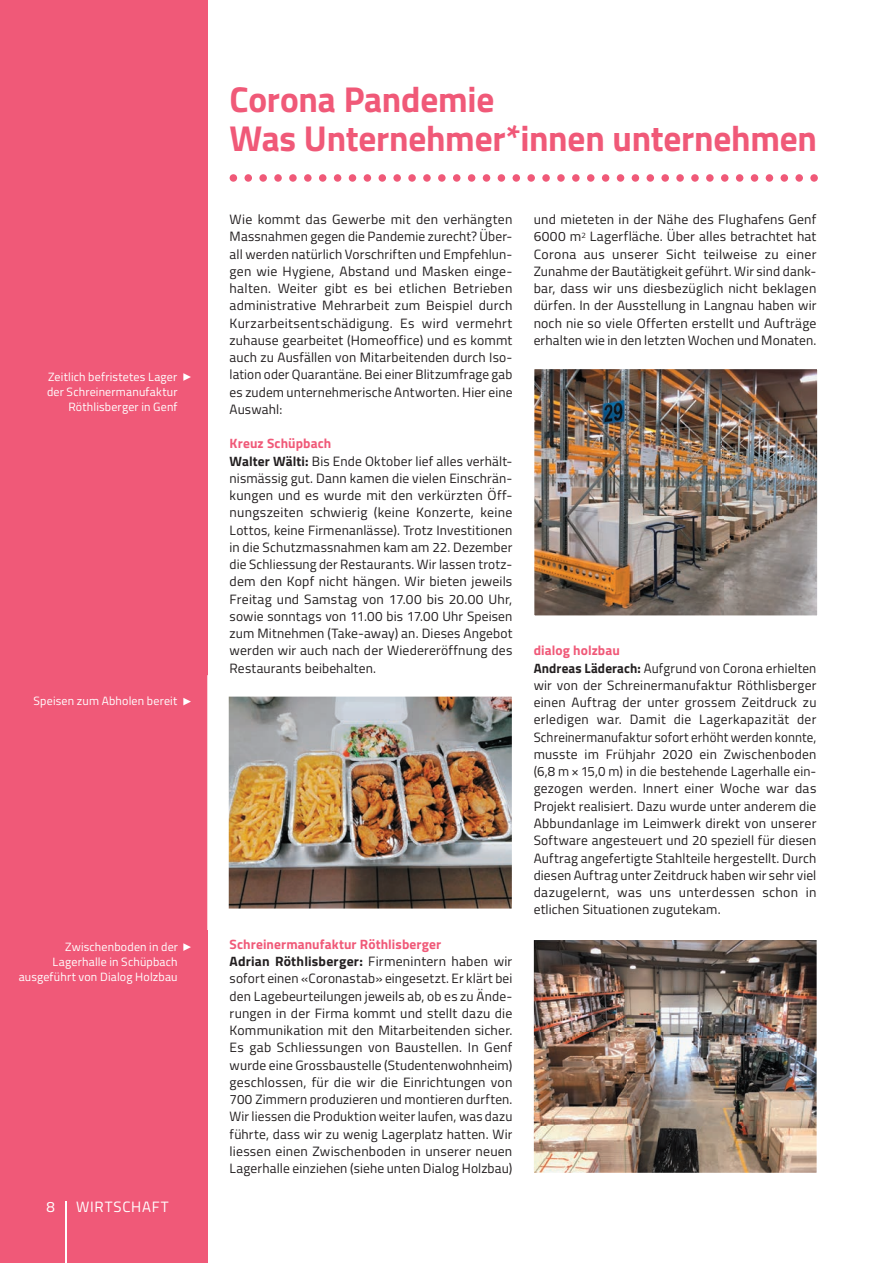
<style>
.page{position:relative;width:893px;height:1263px;background:#fff}
.page>*{position:absolute;margin:0;border:0;box-sizing:border-box;transform-origin:0 0}
.t1{font:700 36px/39px "Titillium";letter-spacing:-.005em;color:#f05978}
.t2{font:15px "Titillium";letter-spacing:.05em;color:#fff}
.t3{font:13.5px/17.2px "Titillium";letter-spacing:.01em;color:#231f20}
.t4{font:12px/15px "Titillium";letter-spacing:.015em;color:#fff;text-align:right}
.s1{font-weight:700;color:#f05978}
.s2{font-weight:700}
</style>
<div class="page">
<div style="left:0;top:0;width:207px;height:1263px;background:#f05978"></div>
<svg style="left:230px;top:174px;width:588px;height:8px"></svg>
<svg style="left:183px;top:698px;width:8px;height:7px"></svg>
<svg style="left:183px;top:373px;width:8px;height:8px"></svg>
<svg style="left:183px;top:943px;width:8px;height:8px"></svg>
<img style="left:207px;top:675px;width:305px;height:255px">
<img style="left:534px;top:369px;width:284px;height:247px">
<img style="left:533px;top:940px;width:284px;height:233px">
<hr style="left:65px;top:1201px;width:1px;height:62px;background:#fff">
<p class="t4" style="left:47px;top:369px;width:132px">Zeitlich befristetes Lager der Schreinermanufaktur<br>Röthlisberger in Genf</p>
<p class="t4" style="left:34px;top:693px;width:145px">Speisen zum Abholen bereit</p>
<p class="t4" style="left:19px;top:939px;width:161px">Zwischenboden in der<br>Lagerhalle in Schüpbach ausgeführt von Dialog Holzbau</p>
<p class="t2" style="left:47px;top:1195px;width:10px">8</p>
<p class="t2" style="left:76px;top:1195px;width:94px">WIRTSCHAFT</p>
<h1 class="t1" style="left:230px;top:78px;width:589px">Corona Pandemie<br>Was Unternehmer*innen unternehmen</h1>
<p class="t3" style="left:230px;top:210px;width:284px;text-align:justify">Wie kommt das Gewerbe mit den verhängten Massnahmen gegen die Pandemie zurecht? Über&shy;all werden natürlich Vorschriften und Empfehlun&shy;gen wie Hygiene, Abstand und Masken einge&shy;halten. Weiter gibt es bei etlichen Betrieben administrative Mehrarbeit zum Beispiel durch Kurzarbeitsentschädigung. Es wird vermehrt zuhause gearbeitet (Homeoffice) und es kommt auch zu Ausfällen von Mitarbeitenden durch Iso&shy;lation oder Quarantäne. Bei einer Blitzumfrage gab es zudem unternehmerische Antworten. Hier eine Auswahl:</p>
<p class="t3" style="left:230px;top:434px;width:284px"><span class="s1">Kreuz Schüpbach<br></span><span class="s2">Walter Wälti:</span> Bis Ende Oktober lief alles verhält&shy;nismässig gut. Dann kamen die vielen Einschrän&shy;kungen und es wurde mit den verkürzten Öff&shy;nungszeiten schwierig (keine Konzerte, keine Lottos, keine Firmenanlässe). Trotz Investitionen in die Schutzmassnahmen kam am 22. Dezember die Schliessung der Restaurants. Wir lassen trotz&shy;dem den Kopf nicht hängen. Wir bieten jeweils Freitag und Samstag von 17.00 bis 20.00 Uhr, sowie sonntags von 11.00 bis 17.00 Uhr Speisen zum Mitnehmen (Take-away) an. Dieses Angebot werden wir auch nach der Wiedereröffnung des Restaurants beibehalten.</p>
<p class="t3" style="left:230px;top:935px;width:284px"><span class="s1">Schreinermanufaktur Röthlisberger<br></span><span class="s2">Adrian Röthlisberger:</span> Firmenintern haben wir sofort einen «Coronastab» eingesetzt. Er klärt bei den Lagebeurteilungen jeweils ab, ob es zu Ände&shy;rungen in der Firma kommt und stellt dazu die Kommunikation mit den Mitarbeitenden sicher.<br>Es gab Schliessungen von Baustellen. In Genf wurde eine Grossbaustelle (Studentenwohnheim) ge schlossen, für die wir die Einrichtungen von 700 Zimmern produzieren und montieren durften.<br>Wir liessen die Produktion weiter laufen, was dazu führte, dass wir zu wenig Lagerplatz hatten. Wir liessen einen Zwischenboden in unserer neuen Lagerhalle einziehen (siehe unten Dialog Holzbau)</p>
<p class="t3" style="left:534px;top:210px;width:284px;text-align:justify">und mieteten in der Nähe des Flughafens Genf 6000 m<sup>2</sup> Lagerfläche. Über alles betrachtet hat Corona aus unserer Sicht teilweise zu einer Zunahme der Bautätigkeit geführt. Wir sind dank&shy;bar, dass wir uns diesbezüglich nicht beklagen dürfen. In der Ausstellung in Langnau haben wir noch nie so viele Offerten erstellt und Aufträge erhalten wie in den letzten Wochen und Monaten.</p>
<p class="t3" style="left:534px;top:641px;width:284px"><span class="s1">dialog holzbau<br></span><span class="s2">Andreas Läderach:</span> Aufgrund von Corona erhielten wir von der Schreinermanufaktur Röthlisberger einen Auftrag der unter grossem Zeitdruck zu er ledigen war. Damit die Lagerkapazität der Schreiner manufaktur sofort erhöht werden konnte, musste im Frühjahr 2020 ein Zwischenboden (6,8 m × 15,0 m) in die bestehende Lagerhalle ein&shy;gezogen werden. Innert einer Woche war das Projekt realisiert. Dazu wurde unter anderem die Abbundanlage im Leimwerk direkt von unserer Software angesteuert und 20 speziell für diesen Auftrag angefertigte Stahlteile hergestellt. Durch diesen Auftrag unter Zeitdruck haben wir sehr viel dazugelernt, was uns unterdessen schon in etlichen Situationen zugutekam.</p>
</div>
